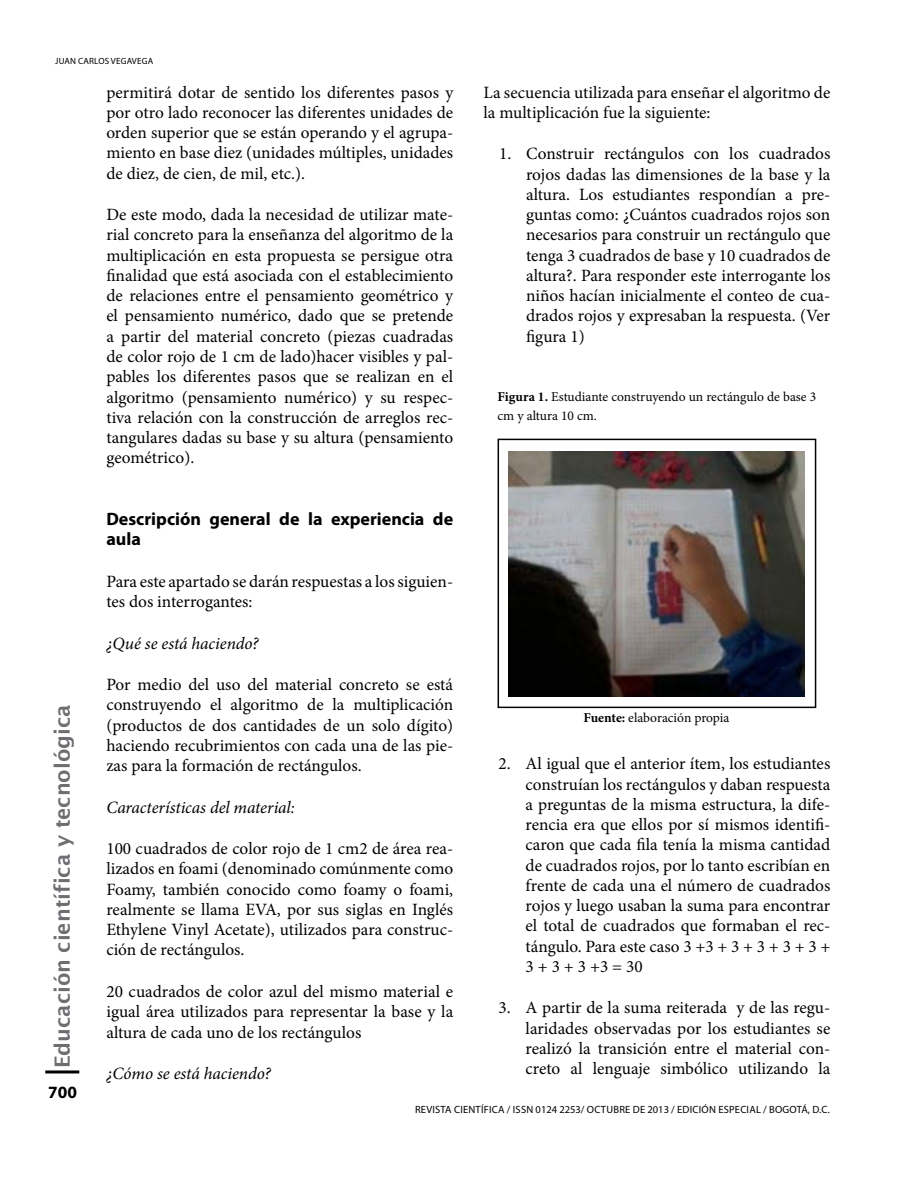
<style>
.page{position:relative;width:915px;height:1191px;background:#fff}
.page>*{position:absolute;margin:0;border:0;box-sizing:border-box;transform-origin:0 0}
.t1{font:600 21px "Lucida Sans";color:#6d6e71}
.t2{font:700 18px/20.2px "Myriad Pro";color:#000}
.t3{font:17.25px/20.2px "Minion Pro";color:#000;text-align:justify}
.t4{font:italic 17.25px "Minion Pro";letter-spacing:-.005em;color:#000}
.t5{font:700 17.25px "Myriad Pro";color:#000}
.t6{font:13.5px/19.5px "Minion Pro";color:#000}
.t7{font:10.5px "Myriad Pro";letter-spacing:.02em;color:#000}
.t8{font:9px "Myriad Pro";letter-spacing:.02em;color:#000}
.s1{font-weight:700}
</style>
<div class="page">
<div style="left:45px;top:1070px;width:34px;height:3px;border:2px solid #000"></div>
<img style="left:508px;top:452px;width:296px;height:244px">
<div style="left:497px;top:438px;width:319px;height:270px;border:2px solid #030203"></div>
<p class="t8" style="left:55px;top:55px;width:100px">JUAN CARLOS VEGAVEGA</p>
<p class="t3" style="left:106px;top:82px;width:348px">permitirá dotar de sentido los diferentes pasos y por otro lado reconocer las diferentes unidades de orden superior que se están operando y el agrupa&shy;miento en base diez (unidades múltiples, unidades de diez, de cien, de mil, etc.).</p>
<p class="t3" style="left:106px;top:205px;width:348px">De este modo, dada la necesidad de utilizar mate&shy;rial concreto para la enseñanza del algoritmo de la multiplicación en esta propuesta se persigue otra finalidad que está asociada con el establecimiento de relaciones entre el pensamiento geométrico y el pensamiento numérico, dado que se pretende a partir del material concreto (piezas cuadradas de color rojo de 1 cm de lado)hacer visibles y pal&shy;pables los diferentes pasos que se realizan en el algoritmo (pensamiento numérico) y su respec&shy;tiva relación con la construcción de arreglos rec&shy;tangulares dadas su base y su altura (pensamiento geométrico).</p>
<p class="t1" style="left:50px;top:1068px;width:365px;rotate:-90deg">Educación científica y tecnológica</p>
<p class="t5" style="left:48px;top:1081px;width:30px">700</p>
<p class="t2" style="left:106px;top:508px;width:348px">Descripción general de la experiencia de aula</p>
<p class="t3" style="left:106px;top:571px;width:348px">Para este apartado se darán respuestas a los siguien&shy;tes dos interrogantes:</p>
<p class="t4" style="left:106px;top:631px;width:154px">¿Qué se está haciendo?</p>
<p class="t3" style="left:106px;top:674px;width:348px">Por medio del uso del material concreto se está construyendo el algoritmo de la multiplicación (productos de dos cantidades de un solo dígito) haciendo recubrimientos con cada una de las pie&shy;zas para la formación de rectángulos.</p>
<p class="t4" style="left:106px;top:795px;width:190px">Características del material:</p>
<p class="t3" style="left:106px;top:838px;width:348px">100 cuadrados de color rojo de 1 cm2 de área rea&shy;lizados en foami (denominado comúnmente como Foamy, también conocido como foamy o foami, realmente se llama EVA, por sus siglas en Inglés Ethylene Vinyl Acetate), utilizados para construc&shy;ción de rectángulos.</p>
<p class="t3" style="left:106px;top:981px;width:348px">20 cuadrados de color azul del mismo material e igual área utilizados para representar la base y la altura de cada uno de los rectángulos</p>
<p class="t4" style="left:106px;top:1061px;width:166px">¿Cómo se está haciendo?</p>
<p class="t3" style="left:483px;top:82px;width:348px">La secuencia utilizada para enseñar el algoritmo de la multiplicación fue la siguiente:</p>
<p class="t3" style="left:526px;top:144px;width:306px;text-indent:-27px">1. Construir rectángulos con los cuadrados rojos dadas las dimensiones de la base y la altura. Los estudiantes respondían a pre&shy;guntas como: ¿Cuántos cuadrados rojos son necesarios para construir un rectángulo que tenga 3 cuadrados de base y 10 cuadrados de altura?. Para responder este interrogante los niños hacían inicialmente el conteo de cua&shy;drados rojos y expresaban la respuesta. (Ver figura 1)</p>
<p class="t6" style="left:497px;top:387px;width:320px"><span class="s1">Figura 1.</span> Estudiante construyendo un rectángulo de base 3 cm y altura 10 cm.</p>
<p class="t6" style="left:583px;top:708px;width:147px"><span class="s1">Fuente:</span> elaboración propia</p>
<p class="t3" style="left:525px;top:753px;width:306px;text-indent:-27px">2. Al igual que el anterior ítem, los estudiantes construían los rectángulos y daban respuesta a preguntas de la misma estructura, la dife&shy;rencia era que ellos por sí mismos identifi&shy;caron que cada fila tenía la misma cantidad de cuadrados rojos, por lo tanto escribían en frente de cada una el número de cuadrados rojos y luego usaban la suma para encontrar el total de cuadrados que formaban el rec&shy;tángulo. Para este caso 3 +3 + 3 + 3 + 3 + 3 + 3 + 3 + 3 +3 = 30</p>
<p class="t3" style="left:525px;top:997px;width:306px;text-indent:-27px">3. A partir de la suma reiterada y de las regu&shy;laridades observadas por los estudiantes se realizó la transición entre el material con&shy;creto al lenguaje simbólico utilizando la</p>
<p class="t7" style="left:415px;top:1102px;width:416px">REVISTA CIENTÍFICA / ISSN 0124 2253/ OCTUBRE DE 2013 / EDICIÓN ESPECIAL / BOGOTÁ, D.C.</p>
</div>
